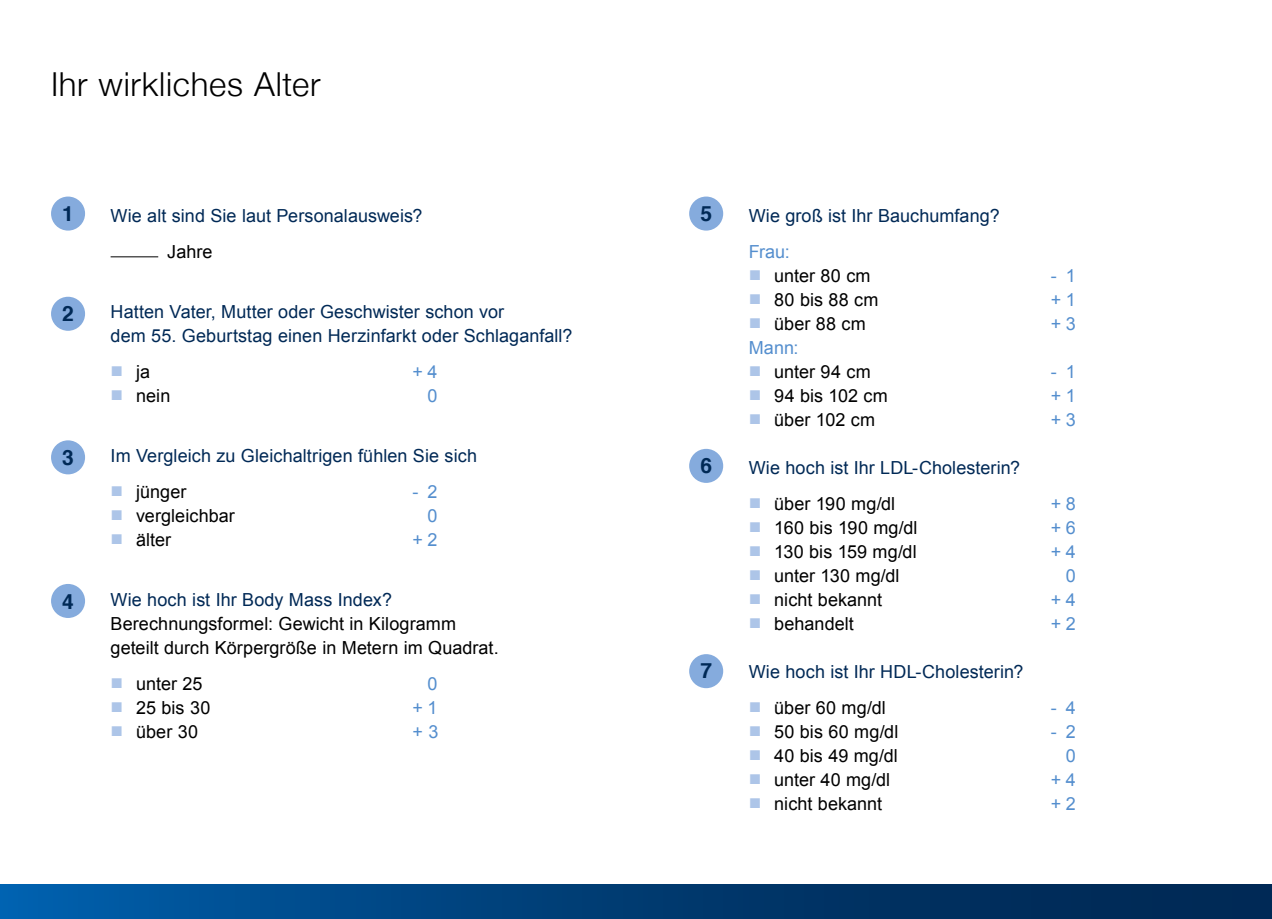
<style>
.page{position:relative;width:1272px;height:919px;background:#fff}
.page>*{position:absolute;margin:0;border:0;box-sizing:border-box;transform-origin:0 0}
.t1{font:300 33px "Helvetica Neue";letter-spacing:.02em;color:#000}
.t2{font:700 21px "Helvetica";color:#002956}
.t3{font:18px/24px "Arial";letter-spacing:.005em;color:#000}
.t4{font:18px/24px "Arial";letter-spacing:.005em;color:#002956}
.t5{font:18px "Arial";color:#548ece}
.s1{font-size:21px;color:#adc5e8}
</style>
<div class="page">
<div style="left:0;top:884px;width:1271px;height:34px;background:linear-gradient(to right,#005ba5,#002148)"></div>
<div style="left:51px;top:196px;width:34px;height:34px;background:#85abdd;border-radius:50%"></div>
<div style="left:51px;top:297px;width:34px;height:34px;background:#85abdd;border-radius:50%"></div>
<div style="left:51px;top:440px;width:34px;height:34px;background:#85abdd;border-radius:50%"></div>
<div style="left:51px;top:584px;width:34px;height:34px;background:#85abdd;border-radius:50%"></div>
<div style="left:689px;top:196px;width:34px;height:34px;background:#85abdd;border-radius:50%"></div>
<div style="left:689px;top:449px;width:34px;height:34px;background:#85abdd;border-radius:50%"></div>
<div style="left:689px;top:654px;width:34px;height:34px;background:#85abdd;border-radius:50%"></div>
<hr style="left:111px;top:256px;width:47px;height:1px;background:#000">
<h1 class="t1" style="left:51px;top:57px;width:271px">Ihr wirkliches Alter</h1>
<p class="t2" style="left:62px;top:196px;width:13px">1</p>
<p class="t4" style="left:111px;top:203px;width:313px">Wie alt sind Sie laut Personalausweis?</p>
<p class="t3" style="left:167px;top:239px;width:47px">Jahre</p>
<p class="t2" style="left:62px;top:296px;width:13px">2</p>
<p class="t4" style="left:111px;top:299px;width:463px">Hatten Vater, Mutter oder Geschwister schon vor<br>dem 55. Geburtstag einen Herzinfarkt oder Schlaganfall?</p>
<p class="t3" style="left:111px;top:359px;width:41px"><span class="s1">■</span> ja</p>
<p class="t5" style="left:412px;top:359px;width:26px">+ 4</p>
<p class="t3" style="left:111px;top:383px;width:61px"><span class="s1">■</span> nein</p>
<p class="t5" style="left:427px;top:383px;width:12px">0</p>
<p class="t2" style="left:62px;top:440px;width:13px">3</p>
<p class="t4" style="left:111px;top:443px;width:368px">Im Vergleich zu Gleichaltrigen fühlen Sie sich</p>
<p class="t3" style="left:111px;top:479px;width:77px"><span class="s1">■</span> jünger</p>
<p class="t5" style="left:412px;top:479px;width:26px">- 2</p>
<p class="t3" style="left:111px;top:503px;width:126px"><span class="s1">■</span> vergleichbar</p>
<p class="t5" style="left:427px;top:503px;width:12px">0</p>
<p class="t3" style="left:111px;top:527px;width:62px"><span class="s1">■</span> älter</p>
<p class="t5" style="left:412px;top:527px;width:26px">+ 2</p>
<p class="t2" style="left:62px;top:585px;width:13px">4</p>
<p class="t4" style="left:111px;top:587px;width:283px">Wie hoch ist Ihr Body Mass Index?</p>
<p class="t3" style="left:111px;top:611px;width:389px">Berechnungsformel: Gewicht in Kilogramm geteilt durch Körpergröße in Metern im Quadrat.</p>
<p class="t3" style="left:111px;top:671px;width:93px"><span class="s1">■</span> unter 25</p>
<p class="t5" style="left:427px;top:671px;width:12px">0</p>
<p class="t3" style="left:111px;top:695px;width:101px"><span class="s1">■</span> 25 bis 30</p>
<p class="t5" style="left:412px;top:695px;width:26px">+ 1</p>
<p class="t3" style="left:111px;top:719px;width:89px"><span class="s1">■</span> über 30</p>
<p class="t5" style="left:412px;top:719px;width:27px">+ 3</p>
<p class="t2" style="left:700px;top:196px;width:13px">5</p>
<p class="t2" style="left:700px;top:448px;width:13px">6</p>
<p class="t2" style="left:700px;top:654px;width:13px">7</p>
<p class="t4" style="left:748px;top:203px;width:252px">Wie groß ist Ihr Bauchumfang?</p>
<p class="t5" style="left:748px;top:239px;width:43px">Frau:</p>
<p class="t3" style="left:748px;top:263px;width:123px"><span class="s1">■</span> unter 80 cm</p>
<p class="t5" style="left:1050px;top:263px;width:26px">- 1</p>
<p class="t3" style="left:748px;top:287px;width:131px"><span class="s1">■</span> 80 bis 88 cm</p>
<p class="t5" style="left:1050px;top:287px;width:26px">+ 1</p>
<p class="t3" style="left:748px;top:311px;width:119px"><span class="s1">■</span> über 88 cm</p>
<p class="t5" style="left:1050px;top:311px;width:26px">+3</p>
<p class="t5" style="left:748px;top:335px;width:51px">Mann:</p>
<p class="t3" style="left:748px;top:359px;width:123px"><span class="s1">■</span> unter 94 cm</p>
<p class="t5" style="left:1050px;top:359px;width:26px">- 1</p>
<p class="t3" style="left:748px;top:383px;width:141px"><span class="s1">■</span> 94 bis 102 cm</p>
<p class="t5" style="left:1050px;top:383px;width:26px">+ 1</p>
<p class="t3" style="left:748px;top:407px;width:128px"><span class="s1">■</span> über 102 cm</p>
<p class="t5" style="left:1050px;top:407px;width:26px">+3</p>
<p class="t4" style="left:748px;top:455px;width:273px">Wie hoch ist Ihr LDL-Cholesterin?</p>
<p class="t3" style="left:748px;top:491px;width:148px"><span class="s1">■</span> über 190 mg/dl</p>
<p class="t5" style="left:1050px;top:491px;width:26px">+ 8</p>
<p class="t3" style="left:748px;top:515px;width:170px"><span class="s1">■</span> 160 bis 190 mg/dl</p>
<p class="t5" style="left:1050px;top:515px;width:26px">+ 6</p>
<p class="t3" style="left:748px;top:539px;width:169px"><span class="s1">■</span> 130 bis 159 mg/dl</p>
<p class="t5" style="left:1050px;top:539px;width:26px">+ 4</p>
<p class="t3" style="left:748px;top:563px;width:152px"><span class="s1">■</span> unter 130 mg/dl</p>
<p class="t5" style="left:1065px;top:563px;width:12px">0</p>
<p class="t3" style="left:748px;top:587px;width:135px"><span class="s1">■</span> nicht bekannt</p>
<p class="t5" style="left:1050px;top:587px;width:26px">+ 4</p>
<p class="t3" style="left:748px;top:611px;width:107px"><span class="s1">■</span> behandelt</p>
<p class="t5" style="left:1050px;top:611px;width:26px">+ 2</p>
<p class="t4" style="left:748px;top:659px;width:276px">Wie hoch ist Ihr HDL-Cholesterin?</p>
<p class="t3" style="left:748px;top:695px;width:138px"><span class="s1">■</span> über 60 mg/dl</p>
<p class="t5" style="left:1050px;top:695px;width:26px">- 4</p>
<p class="t3" style="left:748px;top:719px;width:151px"><span class="s1">■</span> 50 bis 60 mg/dl</p>
<p class="t5" style="left:1050px;top:719px;width:26px">- 2</p>
<p class="t3" style="left:748px;top:743px;width:151px"><span class="s1">■</span> 40 bis 49 mg/dl</p>
<p class="t5" style="left:1065px;top:743px;width:12px">0</p>
<p class="t3" style="left:748px;top:767px;width:143px"><span class="s1">■</span> unter 40 mg/dl</p>
<p class="t5" style="left:1050px;top:767px;width:26px">+ 4</p>
<p class="t3" style="left:748px;top:791px;width:135px"><span class="s1">■</span> nicht bekannt</p>
<p class="t5" style="left:1050px;top:791px;width:26px">+ 2</p>
</div>
